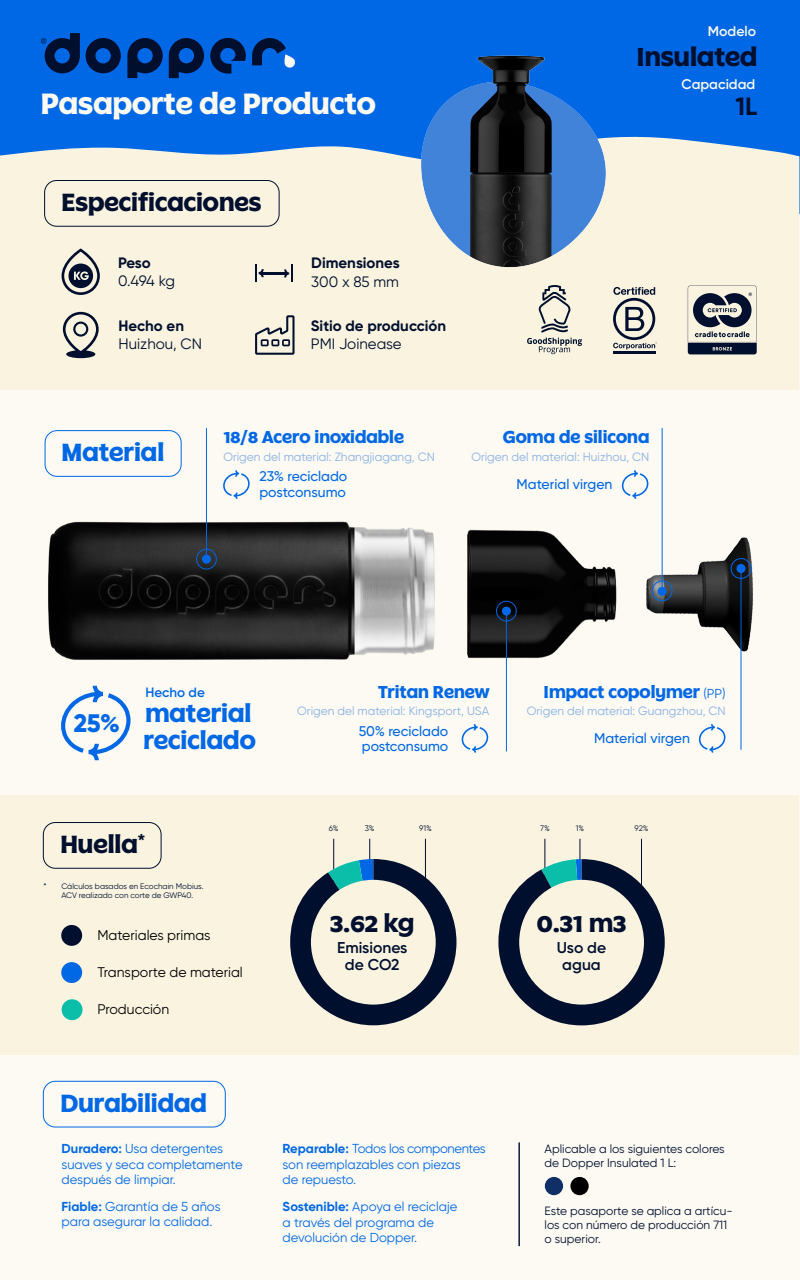
<style>
.page{position:relative;width:800px;height:1280px;background:#fff}
.page>*{position:absolute;margin:0;border:0;box-sizing:border-box;transform-origin:0 0}
.t1{font:28.4px "Dopper";color:#fcfaf2}
.t2{font:800 25.3px "Gilroy";color:#0067e5}
.t3{font:25px "Dopper";color:#000f2e}
.t4{font:700 25px "Gilroy";color:#000f2e}
.t5{font:24px/27px "Dopper";color:#0067e5}
.t6{font:24px "Dopper";color:#000f2e}
.t7{font:16.7px "Dopper";color:#0067e5}
.t8{font:600 15.7px/16.8px "Gilroy";color:#000f2e;text-align:center}
.t9{font:700 15.1px "Gilroy";color:#000f2e}
.t10{font:15.1px "Gilroy";color:#000f2e}
.t11{font:500 14px/15.8px "Gilroy";color:#0067e5}
.t12{font:14px "Gilroy";color:#000}
.t13{font:600 14px "Gilroy";color:#fcfaf2}
.t14{font:600 13.5px "Gilroy";color:#0067e5}
.t15{font:13px/15.6px "Gilroy";color:#0067e5}
.t16{font:13px/15.6px "Gilroy";letter-spacing:-.02em;color:#0067e5}
.t17{font:12px "Gilroy";color:#8ab1e6}
.t18{font:12px/14.4px "Gilroy";color:#000f2e}
.t19{font:8px/9.6px "Gilroy";color:#000f2e}
.s1{font-family:"Gilroy";font-size:13px}
.s2{font-weight:700}
</style>
<div class="page">
<div style="left:0;top:0;width:800px;height:214px;background:#0067e5"></div>
<div style="left:0;top:1055px;width:799px;height:225px;background:#fcfaf2"></div>
<div style="left:0;top:136px;width:799px;height:919px;background:#f9f3df"></div>
<div style="left:0;top:391px;width:799px;height:404px;background:#fcfaf2"></div>
<img style="left:404px;top:55px;width:219px;height:170px">
<img style="left:36px;top:225px;width:732px;height:731px">
<hr style="left:425px;top:839px;width:1px;height:59px;background:#000f2e">
<hr style="left:369px;top:839px;width:1px;height:59px;background:#000f2e">
<hr style="left:333px;top:839px;width:1px;height:59px;background:#000f2e">
<hr style="left:641px;top:839px;width:1px;height:59px;background:#000f2e">
<hr style="left:580px;top:839px;width:1px;height:59px;background:#000f2e">
<hr style="left:545px;top:839px;width:1px;height:59px;background:#000f2e">
<svg style="left:498px;top:859px;width:167px;height:166px;background:#616f79"></svg>
<div style="left:519px;top:880px;width:125px;height:125px;background:#f9f3df;border-radius:50%"></div>
<svg style="left:290px;top:859px;width:166px;height:166px;background:#5f6e79"></svg>
<div style="left:311px;top:880px;width:125px;height:125px;background:#f9f3df;border-radius:50%"></div>
<svg style="left:252px;top:38px;width:43px;height:30px"></svg>
<svg style="left:210px;top:38px;width:36px;height:36px"></svg>
<svg style="left:86px;top:38px;width:35px;height:35px"></svg>
<svg style="left:127px;top:38px;width:36px;height:40px"></svg>
<svg style="left:169px;top:38px;width:35px;height:40px"></svg>
<svg style="left:41px;top:33px;width:39px;height:40px"></svg>
<svg style="left:62px;top:248px;width:38px;height:47px;background:#949797"></svg>
<hr style="left:261px;top:272px;width:25px;height:2px;background:#000f2e">
<svg style="left:255px;top:265px;width:9px;height:17px"></svg>
<svg style="left:284px;top:265px;width:9px;height:17px"></svg>
<svg style="left:63px;top:312px;width:36px;height:46px;background:#a8a8a5"></svg>
<svg style="left:255px;top:315px;width:40px;height:40px;background:#b5b5ae"></svg>
<hr style="left:613px;top:351px;width:42px;height:3px;background:#000f2e">
<svg style="left:613px;top:287px;width:44px;height:63px;background:#afafaa"></svg>
<svg style="left:527px;top:285px;width:55px;height:69px;background:#d0cdc1"></svg>
<svg style="left:688px;top:286px;width:69px;height:68px;background:#878a8e"></svg>
<hr style="left:206px;top:428px;width:1px;height:131px;background:#0067e5">
<div style="left:202px;top:555px;width:9px;height:9px;background:#0067e5;border-radius:50%"></div>
<hr style="left:506px;top:611px;width:1px;height:140px;background:#0067e5">
<div style="left:502px;top:607px;width:9px;height:9px;background:#0067e5;border-radius:50%"></div>
<hr style="left:741px;top:568px;width:1px;height:182px;background:#0067e5">
<div style="left:736px;top:564px;width:10px;height:9px;background:#0067e5;border-radius:50%"></div>
<hr style="left:662px;top:428px;width:1px;height:163px;background:#0067e5">
<div style="left:658px;top:587px;width:9px;height:9px;background:#0067e5;border-radius:50%"></div>
<svg style="left:61px;top:686px;width:70px;height:74px"></svg>
<svg style="left:223px;top:470px;width:27px;height:29px"></svg>
<svg style="left:622px;top:470px;width:26px;height:29px"></svg>
<svg style="left:462px;top:724px;width:26px;height:29px"></svg>
<svg style="left:699px;top:724px;width:26px;height:29px"></svg>
<div style="left:45px;top:430px;width:137px;height:47px;border:1px solid #0067e5;border-radius:12px"></div>
<div style="left:545px;top:1177px;width:18px;height:18px;background:#102f66;border-radius:50%"></div>
<div style="left:570px;top:1177px;width:19px;height:18px;background:#000;border-radius:50%"></div>
<div style="left:731px;top:558px;width:20px;height:21px;border:1px solid #0067e5;border-radius:50%"></div>
<div style="left:652px;top:581px;width:20px;height:20px;border:1px solid #0067e5;border-radius:50%"></div>
<div style="left:496px;top:601px;width:21px;height:20px;border:1px solid #0067e5;border-radius:50%"></div>
<div style="left:196px;top:549px;width:21px;height:20px;border:1px solid #0067e5;border-radius:50%"></div>
<hr style="left:519px;top:1143px;width:1px;height:103px;background:#000f2e">
<div style="left:44px;top:180px;width:236px;height:47px;border:1px solid #000f2e;border-radius:12px"></div>
<div style="left:43px;top:822px;width:118px;height:47px;border:1px solid #000f2e;border-radius:12px"></div>
<div style="left:43px;top:1081px;width:183px;height:46px;border:1px solid #0067e5;border-radius:12px"></div>
<div style="left:61px;top:925px;width:21px;height:21px;background:#000f2e;border-radius:10px"></div>
<div style="left:61px;top:962px;width:21px;height:21px;background:#0067e5;border-radius:10px"></div>
<div style="left:62px;top:999px;width:21px;height:21px;background:#0abeaa;border-radius:10px"></div>
<p class="t13" style="left:708px;top:22px;width:50px">Modelo</p>
<h1 class="t1" style="left:41px;top:88px;width:336px">Pasaporte de Producto</h1>
<h3 class="t6" style="left:62px;top:189px;width:201px">Especificaciones</h3>
<p class="t9" style="left:118px;top:253px;width:34px">Peso</p>
<p class="t10" style="left:118px;top:271px;width:59px">0.494 kg</p>
<p class="t9" style="left:119px;top:316px;width:67px">Hecho en</p>
<p class="t10" style="left:119px;top:334px;width:85px">Huizhou, CN</p>
<p class="t9" style="left:311px;top:254px;width:90px">Dimensiones</p>
<p class="t10" style="left:311px;top:272px;width:89px">300 x 85 mm</p>
<p class="t9" style="left:311px;top:316px;width:137px">Sitio de producción</p>
<p class="t10" style="left:311px;top:335px;width:92px">PMI Joinease</p>
<h3 class="t3" style="left:636px;top:43px;width:122px">Insulated</h3>
<p class="t13" style="left:682px;top:75px;width:75px">Capacidad</p>
<h3 class="t4" style="left:735px;top:91px;width:23px">1L</h3>
<h3 class="t5" style="left:62px;top:439px;width:104px">Material</h3>
<p class="t7" style="left:223px;top:427px;width:182px">18/8 Acero inoxidable</p>
<p class="t17" style="left:223px;top:449px;width:213px">Origen del material: Zhangjiagang, CN</p>
<p class="t11" style="left:259px;top:468px;width:89px">23% reciclado postconsumo</p>
<p class="t7" style="left:503px;top:427px;width:148px">Goma de silicona</p>
<p class="t17" style="left:471px;top:449px;width:180px">Origen del material: Huizhou, CN</p>
<p class="t11" style="left:517px;top:476px;width:97px">Material virgen</p>
<h2 class="t2" style="left:74px;top:708px;width:48px">25%</h2>
<p class="t14" style="left:145px;top:684px;width:61px">Hecho de</p>
<h3 class="t5" style="left:143px;top:700px;width:114px">material reciclado</h3>
<h3 class="t6" style="left:60px;top:831px;width:86px">Huella*</h3>
<p class="t19" style="left:61px;top:881px;width:144px;text-indent:-18px">* Cálculos basados en Ecochain Mobius.<br>ACV realizado con corte de GWP40.</p>
<p class="t12" style="left:97px;top:926px;width:115px">Materiales primas</p>
<p class="t12" style="left:97px;top:963px;width:147px">Transporte de material</p>
<p class="t12" style="left:97px;top:1001px;width:73px">Producción</p>
<p class="t7" style="left:378px;top:682px;width:113px">Tritan Renew</p>
<p class="t17" style="left:297px;top:704px;width:194px">Origen del material: Kingsport, USA</p>
<p class="t11" style="left:359px;top:723px;width:91px">50% reciclado postconsumo</p>
<p class="t7" style="left:544px;top:682px;width:184px">Impact copolymer <span class="s1">(PP)</span></p>
<p class="t17" style="left:527px;top:704px;width:200px">Origen del material: Guangzhou, CN</p>
<p class="t11" style="left:594px;top:730px;width:97px">Material virgen</p>
<p class="t19" style="left:329px;top:823px;width:11px">6%</p>
<p class="t19" style="left:365px;top:823px;width:11px">3%</p>
<p class="t19" style="left:419px;top:823px;width:14px">91%</p>
<p class="t19" style="left:540px;top:823px;width:11px">7%</p>
<p class="t19" style="left:576px;top:823px;width:10px">1%</p>
<p class="t19" style="left:634px;top:823px;width:16px">92%</p>
<h3 class="t6" style="left:330px;top:910px;width:86px">3.62 kg</h3>
<p class="t8" style="left:337px;top:939px;width:72px">Emisiones de CO2</p>
<h3 class="t6" style="left:537px;top:910px;width:91px">0.31 m3</h3>
<p class="t8" style="left:557px;top:939px;width:51px">Uso de agua</p>
<h3 class="t5" style="left:60px;top:1090px;width:148px">Durabilidad</h3>
<p class="t15" style="left:62px;top:1141px;width:183px"><span class="s2">Duradero:</span> Usa detergentes suaves y seca completamente después de limpiar.</p>
<p class="t15" style="left:62px;top:1198px;width:161px"><span class="s2">Fiable:</span> Garantía de 5 años para asegurar la calidad.</p>
<p class="t16" style="left:283px;top:1141px;width:205px"><span class="s2">Reparable:</span> Todos los componentes son reemplazables con piezas<br>de repuesto.</p>
<p class="t15" style="left:283px;top:1198px;width:176px"><span class="s2">Sostenible:</span> Apoya el reciclaje a través del programa de devolución de Dopper.</p>
<p class="t18" style="left:545px;top:1141px;width:182px">Aplicable a los siguientes colores de Dopper Insulated 1 L:</p>
<p class="t18" style="left:545px;top:1203px;width:190px">Este pasaporte se aplica a artícu&shy;los con número de producción 711 o superior.</p>
</div>
